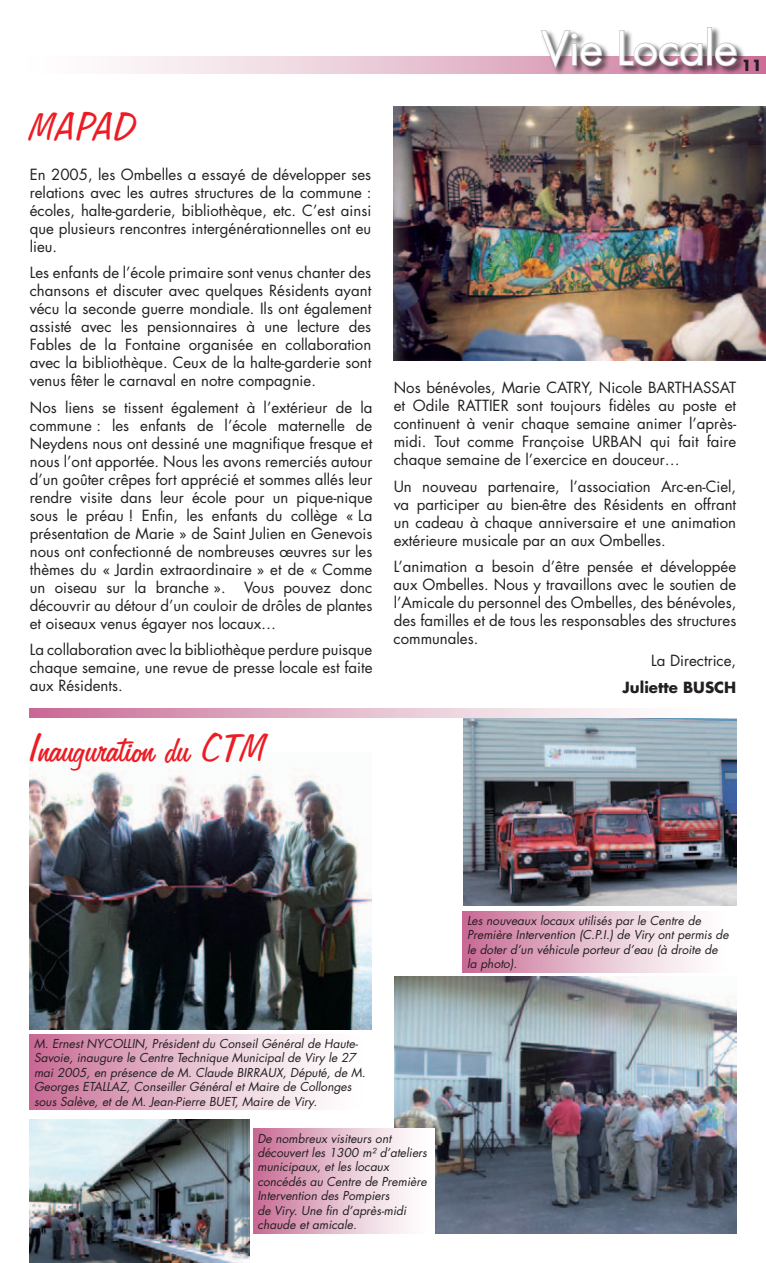
<style>
.page{position:relative;width:766px;height:1263px;background:#fff}
.page>*{position:absolute;margin:0;border:0;box-sizing:border-box;transform-origin:0 0}
.t1{font:45px "Freehand 575 BT Regular B";color:#ed1c24}
.t2{font:45px "Futura";letter-spacing:-.015em;color:#fff}
.t3{font:15px/18px "Futura";color:#231f20;text-align:justify}
.t4{font:700 15px "Futura";color:#231f20}
.t5{font:italic 12px/14.4px "Futura";color:#231f20}
</style>
<div class="page">
<svg style="left:119px;top:57px;width:646px;height:17px;background:#ebcdda"></svg>
<div style="left:540px;top:26px;width:206px;height:51px;background:#231f20;opacity:.75"></div>
<svg style="left:539px;top:29px;width:64px;height:42px"></svg>
<svg style="left:618px;top:30px;width:85px;height:37px"></svg>
<div style="left:706px;top:27px;width:5px;height:39px;border:2px solid #bcbec0"></div>
<svg style="left:714px;top:42px;width:23px;height:25px"></svg>
<img style="left:394px;top:977px;width:342px;height:256px">
<img style="left:463px;top:717px;width:273px;height:188px">
<div style="left:462px;top:911px;width:274px;height:61px;background:linear-gradient(to right,#ca7198,#fff)"></div>
<div style="left:30px;top:1034px;width:342px;height:76px;background:linear-gradient(to right,#ca7299,#fff)"></div>
<img style="left:30px;top:770px;width:342px;height:260px">
<img style="left:30px;top:1120px;width:219px;height:143px">
<img style="left:393px;top:106px;width:372px;height:254px">
<svg style="left:30px;top:709px;width:601px;height:8px;background:#e2b5c9"></svg>
<div style="left:253px;top:1129px;width:181px;height:104px;background:linear-gradient(to right,#ca7199,#fff)"></div>
<h1 class="t1" style="left:30px;top:104px;width:109px">MAPAD</h1>
<p class="t3" style="left:30px;top:165px;width:343px">En 2005, les Ombelles a essayé de développer ses relations avec les autres structures de la commune : écoles, halte-garderie, bibliothèque, etc. C’est ainsi que plusieurs rencontres intergénérationnelles ont eu lieu.</p>
<p class="t3" style="left:30px;top:263px;width:343px">Les enfants de l’école primaire sont venus chanter des chansons et discuter avec quelques Résidents ayant vécu la seconde guerre mondiale. Ils ont également assisté avec les pensionnaires à une lecture des Fables de la Fontaine organisée en collaboration avec la bibliothèque. Ceux de la halte-garderie sont venus fêter le carnaval en notre compagnie.</p>
<p class="t3" style="left:30px;top:398px;width:344px">Nos liens se tissent également à l’extérieur de la commune : les enfants de l’école maternelle de Neydens nous ont dessiné une magnifique fresque et nous l’ont apportée. Nous les avons remerciés autour d’un goûter crêpes fort apprécié et sommes allés leur rendre visite dans leur école pour un pique-nique sous le préau ! Enfin, les enfants du collège « La présentation de Marie » de Saint Julien en Genevois nous ont confectionné de nombreuses œuvres sur les thèmes du « Jardin extraordinaire » et de « Comme un oiseau sur la branche ». Vous pouvez donc découvrir au détour d’un couloir de drôles de plantes et oiseaux venus égayer nos locaux…</p>
<p class="t3" style="left:30px;top:640px;width:344px">La collaboration avec la bibliothèque perdure puisque chaque semaine, une revue de presse locale est faite aux Résidents.</p>
<h1 class="t1" style="left:30px;top:725px;width:239px">Inauguration du CTM</h1>
<h1 class="t2" style="left:541px;top:17px;width:198px">Vie Locale</h1>
<p class="t4" style="left:741px;top:55px;width:22px">11</p>
<p class="t3" style="left:393px;top:378px;width:344px">Nos bénévoles, Marie CATRY, Nicole BARTHASSAT et Odile RATTIER sont toujours fidèles au poste et continuent à venir chaque semaine animer l’après&shy;midi. Tout comme Françoise URBAN qui fait faire chaque semaine de l’exercice en douceur…</p>
<p class="t3" style="left:393px;top:477px;width:344px">Un nouveau partenaire, l’association Arc-en-Ciel, va participer au bien-être des Résidents en offrant un cadeau à chaque anniversaire et une animation extérieure musicale par an aux Ombelles.</p>
<p class="t3" style="left:393px;top:557px;width:344px">L’animation a besoin d’être pensée et développée aux Ombelles. Nous y travaillons avec le soutien de l’Amicale du personnel des Ombelles, des bénévoles, des familles et de tous les responsables des structures communales.</p>
<p class="t3" style="left:651px;top:652px;width:87px">La Directrice,</p>
<p class="t4" style="left:622px;top:677px;width:115px">Juliette BUSCH</p>
<p class="t5" style="left:34px;top:1036px;width:333px">M. Ernest NYCOLLIN, Président du Conseil Général de Haute-Savoie, inaugure le Centre Technique Municipal de Viry le 27 mai 2005, en présence de M. Claude BIRRAUX, Député, de M.<br>Georges ETALLAZ, Conseiller Général et Maire de Collonges sous Salève, et de M. Jean-Pierre BUET, Maire de Viry.</p>
<p class="t5" style="left:467px;top:913px;width:263px">Les nouveaux locaux utilisés par le Centre de Première Intervention (C.P.I.) de Viry ont permis de le doter d’un véhicule porteur d’eau (à droite de la photo).</p>
<p class="t5" style="left:257px;top:1131px;width:171px">De nombreux visiteurs ont découvert les 1300 m² d’ateliers municipaux, et les locaux concédés au Centre de Première<br>Intervention des Pompiers<br>de Viry. Une fin d’après-midi chaude et amicale.</p>
</div>
